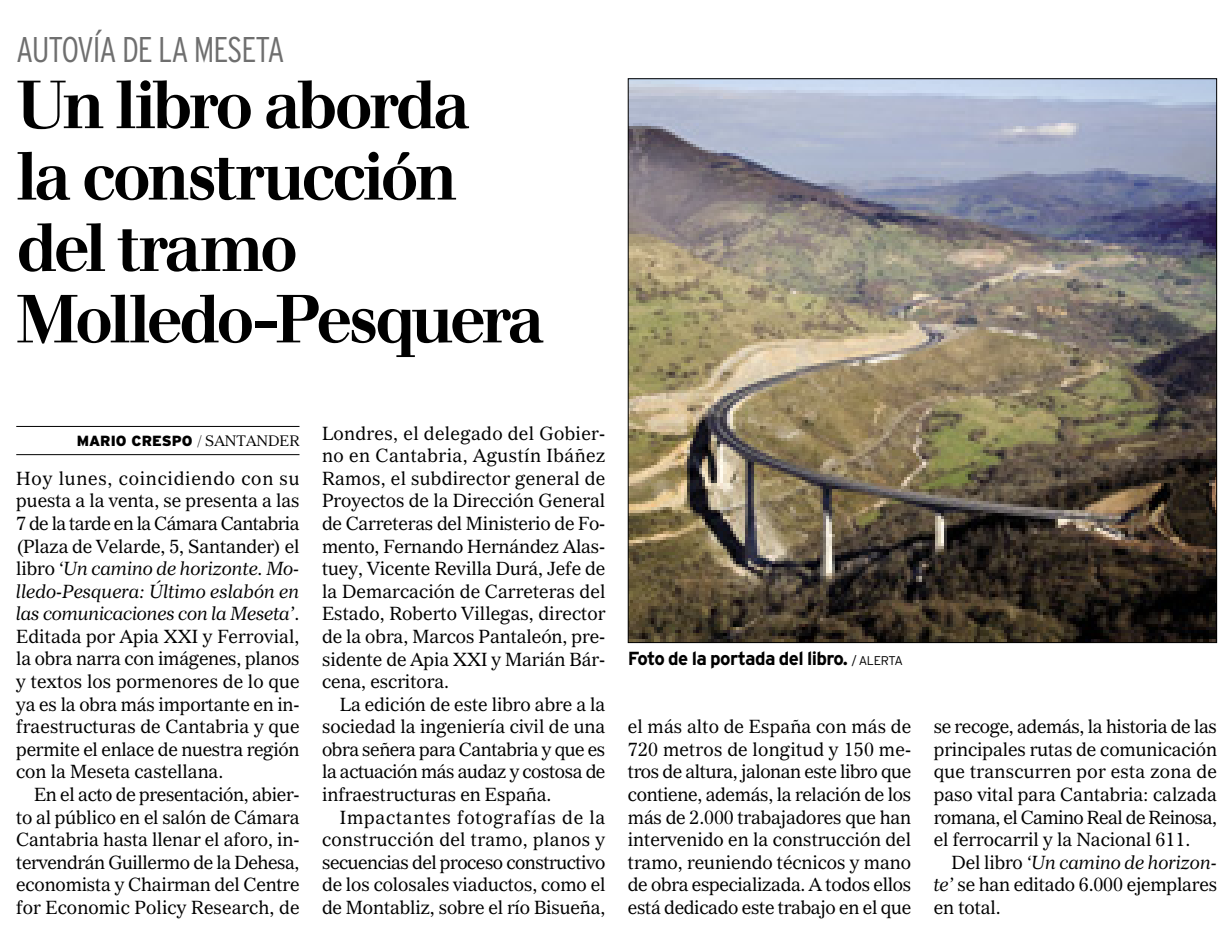
<style>
.page{position:relative;width:1229px;height:931px;background:#fff}
.page>*{position:absolute;margin:0;border:0;box-sizing:border-box;transform-origin:0 0}
.t1{font:500 67.2px/71.4px "Walbaum";letter-spacing:-.05em;color:#000;scale:.95 1}
.t2{font:300 condensed 35.7px "Interstate";letter-spacing:-.03em;color:#6f6f6f}
.t3{font:700 18.9px "Interstate";letter-spacing:-.035em;color:#000}
.t4{font:18.3px/22.5px "Imperial WT10 Roman";letter-spacing:-.005em;color:#000;text-align:justify;scale:.95 1}
.t5{font:italic 18.3px/22.5px "Imperial WT10";letter-spacing:-.005em;color:#000;text-align:justify;scale:.95 1}
.t6{font:900 14.7px "Interstate";color:#000}
.s1{font-family:"Imperial WT15 Roman";font-weight:400}
.s2{font-family:"Imperial WT10 Roman";font-style:normal}
.s3{font-weight:300;font-size:12.6px}
.s4{font-family:"Imperial WT10";font-style:italic}
</style>
<div class="page">
<hr style="left:16px;top:426px;width:283px;height:1px;background:#000">
<hr style="left:16px;top:454px;width:283px;height:1px;background:#000">
<img style="left:630px;top:80px;width:585px;height:561px">
<h2 class="t2" style="left:16px;top:36px;width:270px">AUTOVÍA DE LA MESETA</h2>
<h1 class="t1" style="left:16px;top:76px;width:558px">Un libro aborda<br>la construcción del tramo<br>Molledo-Pesquera</h1>
<p class="t6" style="left:77px;top:435px;width:224px">MARIO CRESPO <span class="s1">/ SANTANDER</span></p>
<p class="t4" style="left:16px;top:469px;width:300px">Hoy lunes, coincidiendo con su puesta a la venta, se presenta a las 7 de la tarde en la Cámara Cantabria (Plaza de Velarde, 5, Santander) el</p>
<p class="t5" style="left:16px;top:559px;width:300px"><span class="s2">libro</span> ‘Un camino de horizonte. Mo&shy;lledo-Pesquera: Último eslabón en las comunicaciones con la Meseta’<span class="s2">.</span></p>
<p class="t4" style="left:16px;top:627px;width:300px">Editada por Apia XXI y Ferrovial, la obra narra con imágenes, planos y textos los pormenores de lo que ya es la obra más importante en in&shy;fraestructuras de Cantabria y que permite el enlace de nuestra región con la Meseta castellana.</p>
<p class="t4" style="left:16px;top:785px;width:300px;text-indent:18px">En el acto de presentación, abier&shy;to al público en el salón de Cámara Cantabria hasta llenar el aforo, in&shy;tervendrán Guillermo de la Dehesa, economista y Chairman del Centre for Economic Policy Research, de</p>
<p class="t4" style="left:322px;top:424px;width:300px">Londres, el delegado del Gobier&shy;no en Cantabria, Agustín Ibáñez Ramos, el subdirector general de Proyectos de la Dirección General de Carreteras del Ministerio de Fo&shy;mento, Fernando Hernández Alas&shy;tuey, Vicente Revilla Durá, Jefe de la Demarcación de Carreteras del Estado, Roberto Villegas, director de la obra, Marcos Pantaleón, pre&shy;sidente de Apia XXI y Marián Bár&shy;cena, escritora.</p>
<p class="t4" style="left:322px;top:695px;width:300px;text-indent:18px">La edición de este libro abre a la sociedad la ingeniería civil de una obra señera para Cantabria y que es la actuación más audaz y costosa de infraestructuras en España.</p>
<p class="t4" style="left:322px;top:807px;width:300px;text-indent:18px">Impactantes fotografías de la construcción del tramo, planos y secuencias del proceso constructivo de los colosales viaductos, como el de Montabliz, sobre el río Bisueña,</p>
<p class="t3" style="left:628px;top:652px;width:276px">Foto de la portada del libro. <span class="s3">/ ALERTA</span></p>
<p class="t4" style="left:628px;top:717px;width:300px">el más alto de España con más de 720 metros de longitud y 150 me&shy;tros de altura, jalonan este libro que contiene, además, la relación de los más de 2.000 trabajadores que han intervenido en la construcción del tramo, reuniendo técnicos y mano de obra especializada. A todos ellos está dedicado este trabajo en el que</p>
<p class="t4" style="left:933px;top:717px;width:300px">se recoge, además, la historia de las principales rutas de comunicación que transcurren por esta zona de paso vital para Cantabria: calzada romana, el Camino Real de Reinosa, el ferrocarril y la Nacional 611.</p>
<p class="t5" style="left:951px;top:853px;width:281px"><span class="s2">Del libro</span> ‘Un camino de horizon-</p>
<p class="t4" style="left:933px;top:875px;width:300px"><span class="s4">te’</span> se han editado 6.000 ejemplares en total.</p>
</div>
